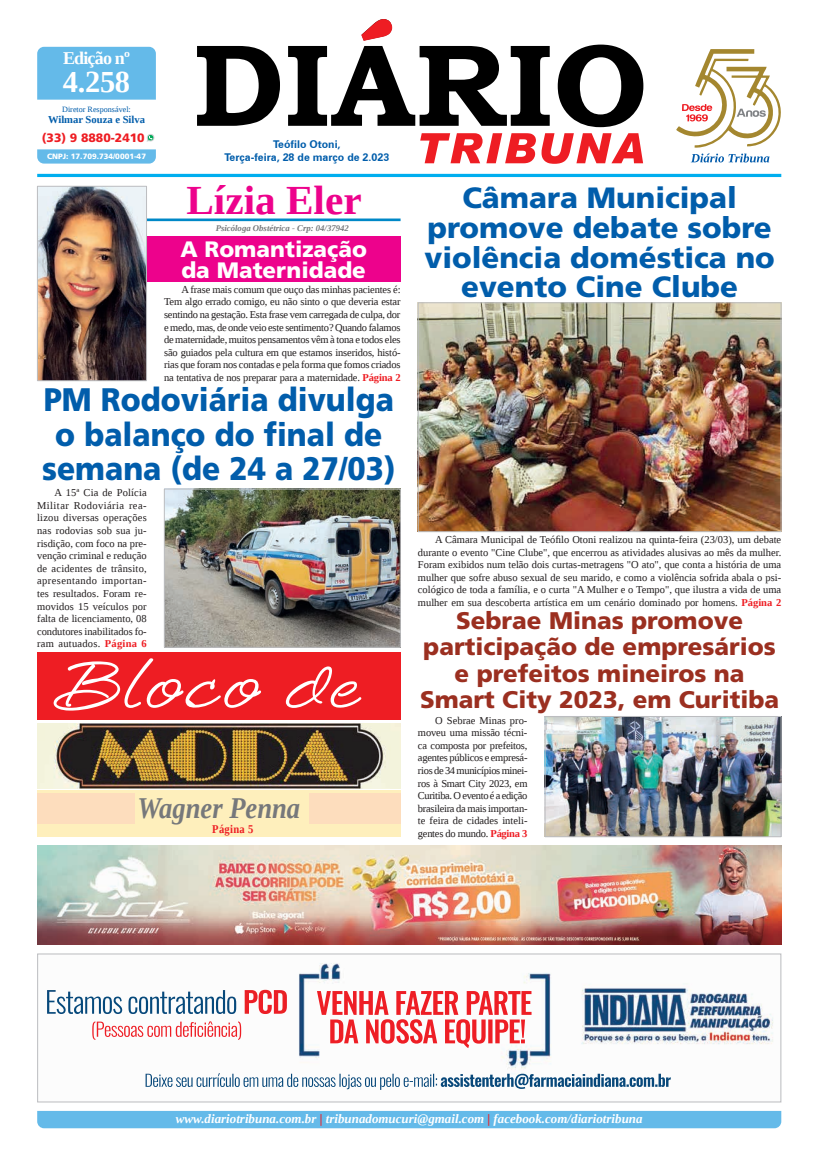
<style>
.page{position:relative;width:821px;height:1166px;background:#fff}
.page>*{position:absolute;margin:0;border:0;box-sizing:border-box;transform-origin:0 0}
.t1{font:700 41.21px "Liberation Serif";color:#ed028c}
.t2{font:900 32.64px/34.6px "Frutiger LT Std";color:#015dab;text-align:center;scale:.92 1}
.t3{font:700 30.45px "Liberation Serif";color:#fff}
.t4{font:italic 700 30.1px "Liberation Serif";color:#76787b;scale:.88 1}
.t5{font:900 29.31px/29.8px "Frutiger LT Std";color:#015dab;text-align:center}
.t6{font:900 24.06px/26.2px "Frutiger LT Std";color:#9b2f20;text-align:center}
.t7{font:900 22.31px/21px "Frutiger LT Std";color:#fff}
.t8{font:700 18.03px "Liberation Serif";letter-spacing:-.045em;color:#fff}
.t9{font:italic 700 12.95px "Liberation Serif";color:#fff}
.t10{font:900 12.16px "Frutiger LT Std";color:#ee1d23}
.t11{font:700 11.9px "Liberation Serif";letter-spacing:.03em;color:#ee1d23;scale:.88 1}
.t12{font:700 10.67px/12.6px "Zurich BT";color:#015dab;text-align:center}
.t13{font:700 10.59px "Liberation Serif";color:#015dab}
.t14{font:10.5px/12.6px "Liberation Serif";letter-spacing:-.005em;color:#231f20;text-align:justify}
.t15{font:italic 700 8.75px "Liberation Serif";color:#76787b}
.t16{font:8.14px "Liberation Serif";color:#015dab}
.t17{font:900 7.7px "Frutiger LT Std";color:#fff}
.s1{font-weight:700;color:#ee1d23}
.s2{color:#ee1d23}
</style>
<div class="page">
<div style="left:37px;top:1111px;width:744px;height:17px;background:#64bae9"></div>
<div style="left:37px;top:790px;width:364px;height:47px;background:#feefbc"></div>
<div style="left:37px;top:653px;width:364px;height:67px;background:#ee1d23"></div>
<img style="left:37px;top:723px;width:364px;height:65px">
<svg style="left:54px;top:658px;width:307px;height:52px"></svg>
<div style="left:37px;top:793px;width:98px;height:30px;background:#fdddbd"></div>
<div style="left:309px;top:793px;width:92px;height:30px;background:#fdddbd"></div>
<hr style="left:37px;top:174px;width:744px;height:3px;background:#00aeef">
<svg style="left:197px;top:26px;width:446px;height:101px"></svg>
<svg style="left:361px;top:19px;width:31px;height:22px"></svg>
<svg style="left:420px;top:133px;width:223px;height:31px"></svg>
<svg style="left:691px;top:154px;width:78px;height:8px"></svg>
<svg style="left:676px;top:49px;width:105px;height:99px"></svg>
<div style="left:37px;top:47px;width:119px;height:53px;background:#64bae9"></div>
<svg style="left:37px;top:149px;width:119px;height:15px;background:#6ebeea"></svg>
<svg style="left:147px;top:134px;width:7px;height:8px"></svg>
<img style="left:47px;top:963px;width:727px;height:127px">
<div style="left:37px;top:953px;width:744px;height:149px;border:1px solid #bcbdc0"></div>
<img style="left:37px;top:845px;width:744px;height:99px">
<div style="left:147px;top:237px;width:254px;height:45px;background:#ed028c"></div>
<hr style="left:147px;top:218px;width:254px;height:3px;background:#0088c7">
<img style="left:39px;top:188px;width:106px;height:191px">
<div style="left:37px;top:186px;width:110px;height:195px;border:1px solid #bcbdc0"></div>
<img style="left:420px;top:304px;width:359px;height:226px">
<div style="left:418px;top:302px;width:363px;height:230px;border:1px solid #bcbdc0"></div>
<img style="left:166px;top:491px;width:233px;height:154px">
<div style="left:164px;top:489px;width:237px;height:158px;border:1px solid #bcbdc0"></div>
<img style="left:547px;top:718px;width:232px;height:117px">
<div style="left:545px;top:716px;width:236px;height:121px;border:1px solid #bcbdc0"></div>
<h3 class="t8" style="left:63px;top:45px;width:68px">Edição nº</h3>
<h3 class="t3" style="left:63px;top:61px;width:69px">4.258</h3>
<p class="t16" style="left:62px;top:104px;width:70px">Diretor Responsável:</p>
<p class="t13" style="left:48px;top:112px;width:99px">Wilmar Souza e Silva</p>
<p class="t10" style="left:42px;top:130px;width:104px">(33) 9 8880-2410</p>
<p class="t17" style="left:47px;top:151px;width:100px">CNPJ: 17.709.734/0001-47</p>
<p class="t12" style="left:224px;top:138px;width:166px">Teófilo Otoni,<br>Terça-feira, 28 de março de 2.023</p>
<h1 class="t1" style="left:186px;top:172px;width:177px">Lízia Eler</h1>
<h3 class="t7" style="left:180px;top:238px;width:188px">A Romantização da Maternidade</h3>
<p class="t15" style="left:216px;top:222px;width:135px">Psicóloga Obstétrica - Crp: 04/37942</p>
<p class="t14" style="left:164px;top:283px;width:238px;text-indent:17px">A frase mais comum que ouço das minhas pacientes é:<br>Tem algo errado comigo, eu não sinto o que deveria estar sentindo na gestação. Esta frase vem carregada de culpa, dor e medo, mas, de onde veio este sentimento? Quando falamos de maternidade, muitos pensamentos vêm à tona e todos eles são guiados pela cultura em que estamos inseridos, histó&shy;rias que foram nos contadas e pela forma que fomos criados na tentativa de nos preparar para a maternidade. <span class="s1">Página 2</span></p>
<h2 class="t2" style="left:42px;top:382px;width:386px">PM Rodoviária divulga o balanço do final de semana (de 24 a 27/03)</h2>
<p class="t14" style="left:37px;top:486px;width:111px;text-indent:17px">A 15ª Cia de Polícia Militar Rodoviária rea&shy;lizou diversas operações nas rodovias sob sua ju&shy;risdição, com foco na pre&shy;venção criminal e redução de acidentes de trânsito, apresentando importan&shy;tes resultados. Foram re&shy;movidos 15 veículos por falta de licenciamento, 08 condutores inabilitados fo&shy;ram autuados. <span class="s1">Página 6</span></p>
<h3 class="t4" style="left:137px;top:788px;width:187px">Wagner Penna</h3>
<p class="t11" style="left:212px;top:821px;width:48px">Página 5</p>
<h3 class="t5" style="left:424px;top:183px;width:352px">Câmara Municipal promove debate sobre violência doméstica no evento Cine Clube</h3>
<p class="t14" style="left:418px;top:533px;width:365px;text-indent:17px">A Câmara Municipal de Teófilo Otoni realizou na quinta-feira (23/03), um debate durante o evento "Cine Clube", que encerrou as atividades alusivas ao mês da mulher.<br>Foram exibidos num telão dois curtas-metragens "O ato", que conta a história de uma mulher que sofre abuso sexual de seu marido, e como a violência sofrida abala o psi&shy;cológico de toda a família, e o curta "A Mulher e o Tempo", que ilustra a vida de uma mulher em sua descoberta artística em um cenário dominado por homens. <span class="s1">Página 2</span></p>
<h3 class="t6" style="left:420px;top:607px;width:361px">Sebrae Minas promove participação de empresários e prefeitos mineiros na<br>Smart City 2023, em Curitiba</h3>
<p class="t14" style="left:418px;top:714px;width:111px;text-indent:17px">O Sebrae Minas pro&shy;moveu uma missão técni&shy;ca composta por prefeitos, agentes públicos e empresá&shy;rios de 34 municípios minei&shy;ros à Smart City 2023, em Curitiba. O evento é a edição brasileira da mais importan&shy;te feira de cidades inteli&shy;gentes do mundo. <span class="s1">Página 3</span></p>
<p class="t9" style="left:176px;top:1110px;width:468px">www.diariotribuna.com.br <span class="s2">|</span> tribunadomucuri@gmail.com <span class="s2">|</span> facebook.com/diariotribuna</p>
</div>
